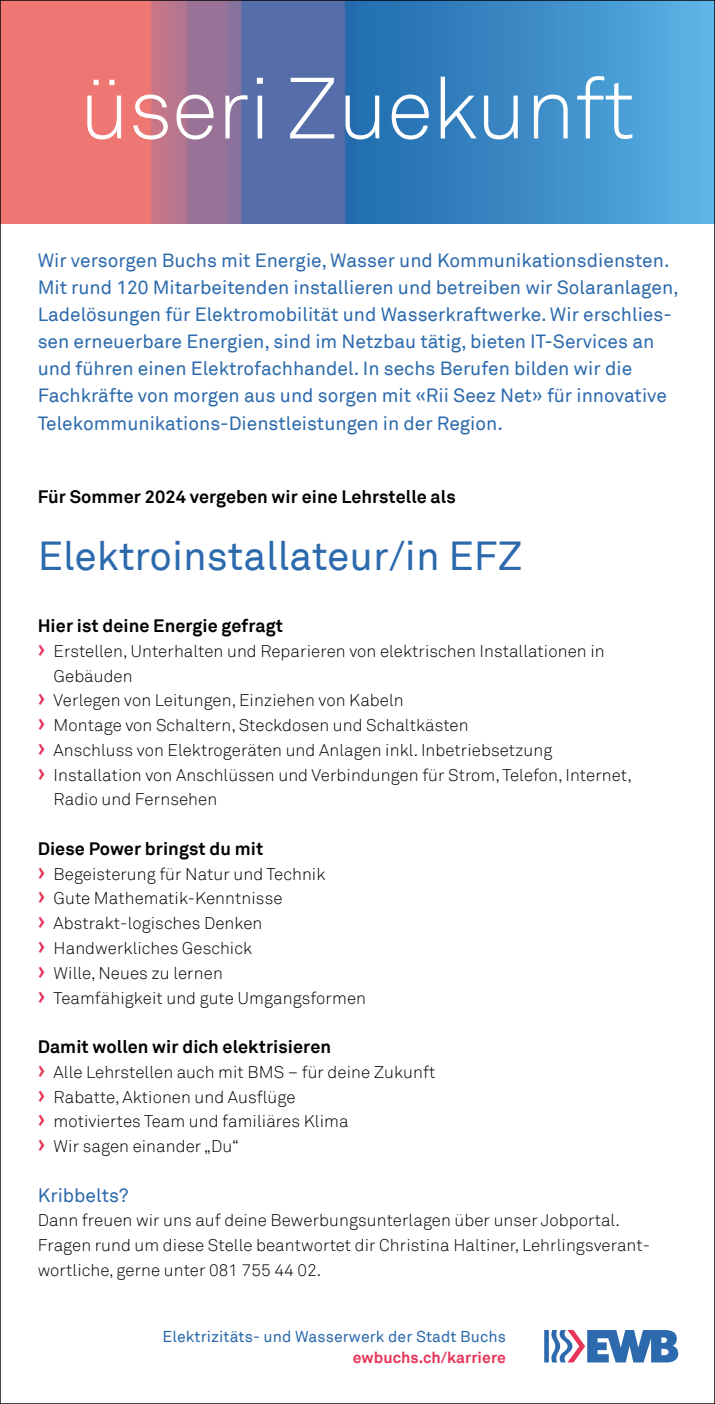
<style>
.page{position:relative;width:715px;height:1404px;background:#fff}
.page>*{position:absolute;margin:0;border:0;box-sizing:border-box;transform-origin:0 0}
.t1{font:300 85.5px "Akkurat";letter-spacing:-.01em;color:#fff}
.t2{font:40.5px "Akkurat";color:#2c6aad}
.t3{font:19.12px/27.2px "Akkurat";color:#2c6aad}
.t4{font:700 18px "Akkurat";letter-spacing:.005em;color:#000}
.t5{font:300 16.88px/24.8px "Akkurat";letter-spacing:.005em;color:#000}
.t6{font:15.75px "Akkurat";letter-spacing:.005em;color:#2c6aad}
.t7{font:700 15.75px "Akkurat";letter-spacing:.005em;color:#e83458}
.s1{font-weight:700;font-size:22.5px;color:#e83458}
</style>
<div class="page">
<img style="left:2px;top:2px;width:710px;height:221px">
<svg style="left:544px;top:1330px;width:134px;height:32px"></svg>
<h1 class="t1" style="left:80px;top:58px;width:557px">üseri Zuekunft</h1>
<p class="t3" style="left:38px;top:247px;width:642px">Wir versorgen Buchs mit Energie, Wasser und Kommunikationsdiensten.<br>Mit rund 120 Mitarbeitenden installieren und betreiben wir Solaranlagen, Ladelösungen für Elektromobilität und Wasserkraftwerke. Wir erschlies&shy;sen erneuerbare Energien, sind im Netzbau tätig, bieten IT-Services an und führen einen Elektrofachhandel. In sechs Berufen bilden wir die Fachkräfte von morgen aus und sorgen mit «Rii Seez Net» für innovative Telekommunikations-Dienstleistungen in der Region.</p>
<p class="t4" style="left:38px;top:485px;width:419px">Für Sommer 2024 vergeben wir eine Lehrstelle als</p>
<h2 class="t2" style="left:38px;top:532px;width:486px">Elektroinstallateur/in EFZ</h2>
<p class="t4" style="left:38px;top:614px;width:247px">Hier ist deine Energie gefragt</p>
<p class="t5" style="left:38px;top:639px;width:568px"><span class="s1">›</span> Erstellen, Unterhalten und Reparieren von elektrischen Installationen in</p>
<p class="t5" style="left:54px;top:663px;width:80px">Gebäuden</p>
<p class="t5" style="left:38px;top:688px;width:367px"><span class="s1">›</span> Verlegen von Leitungen, Einziehen von Kabeln</p>
<p class="t5" style="left:38px;top:713px;width:432px"><span class="s1">›</span> Montage von Schaltern, Steckdosen und Schaltkästen</p>
<p class="t5" style="left:38px;top:738px;width:516px"><span class="s1">›</span> Anschluss von Elektrogeräten und Anlagen inkl. Inbetriebsetzung</p>
<p class="t5" style="left:38px;top:762px;width:595px"><span class="s1">›</span> Installation von Anschlüssen und Verbindungen fü r Strom, Telefon, Internet,</p>
<p class="t5" style="left:54px;top:787px;width:165px">Radio und Fernsehen</p>
<p class="t4" style="left:38px;top:837px;width:227px">Diese Power bringst du mit</p>
<p class="t5" style="left:38px;top:861px;width:330px"><span class="s1">›</span> Begeisterung für Natur und Technik<br><span class="s1">›</span> Gute Mathematik-Kenntnisse<br><span class="s1">›</span> Abstrakt-logisches Denken<br><span class="s1">›</span> Handwerkliches Geschick<br><span class="s1">›</span> Wille, Neues zu lernen<br><span class="s1">›</span> Teamfähigkeit und gute Umgangsformen</p>
<p class="t4" style="left:38px;top:1035px;width:295px">Damit wollen wir dich elektrisieren</p>
<p class="t5" style="left:38px;top:1059px;width:399px"><span class="s1">›</span> Alle Lehrstellen auch mit BMS – für deine Zukunft <span class="s1">›</span> Rabatte, Aktionen und Ausflüge<br><span class="s1">›</span> motiviertes Team und familiäres Klima<br><span class="s1">›</span> Wir sagen einander „Du“</p>
<p class="t3" style="left:38px;top:1181px;width:92px">Kribbelts?</p>
<p class="t5" style="left:38px;top:1208px;width:613px">Dann freuen wir uns auf deine Bewerbungsunterlagen über unser Jobportal.<br>Fragen rund um diese Stelle beantwortet dir Christina Haltiner, Lehrlingsverant&shy;wortliche, gerne unter 081 755 44 02.</p>
<p class="t6" style="left:162px;top:1327px;width:345px">Elektrizitäts- und Wasserwerk der Stadt Buchs</p>
<p class="t7" style="left:352px;top:1346px;width:155px">ewbuchs.ch/karriere</p>
</div>
